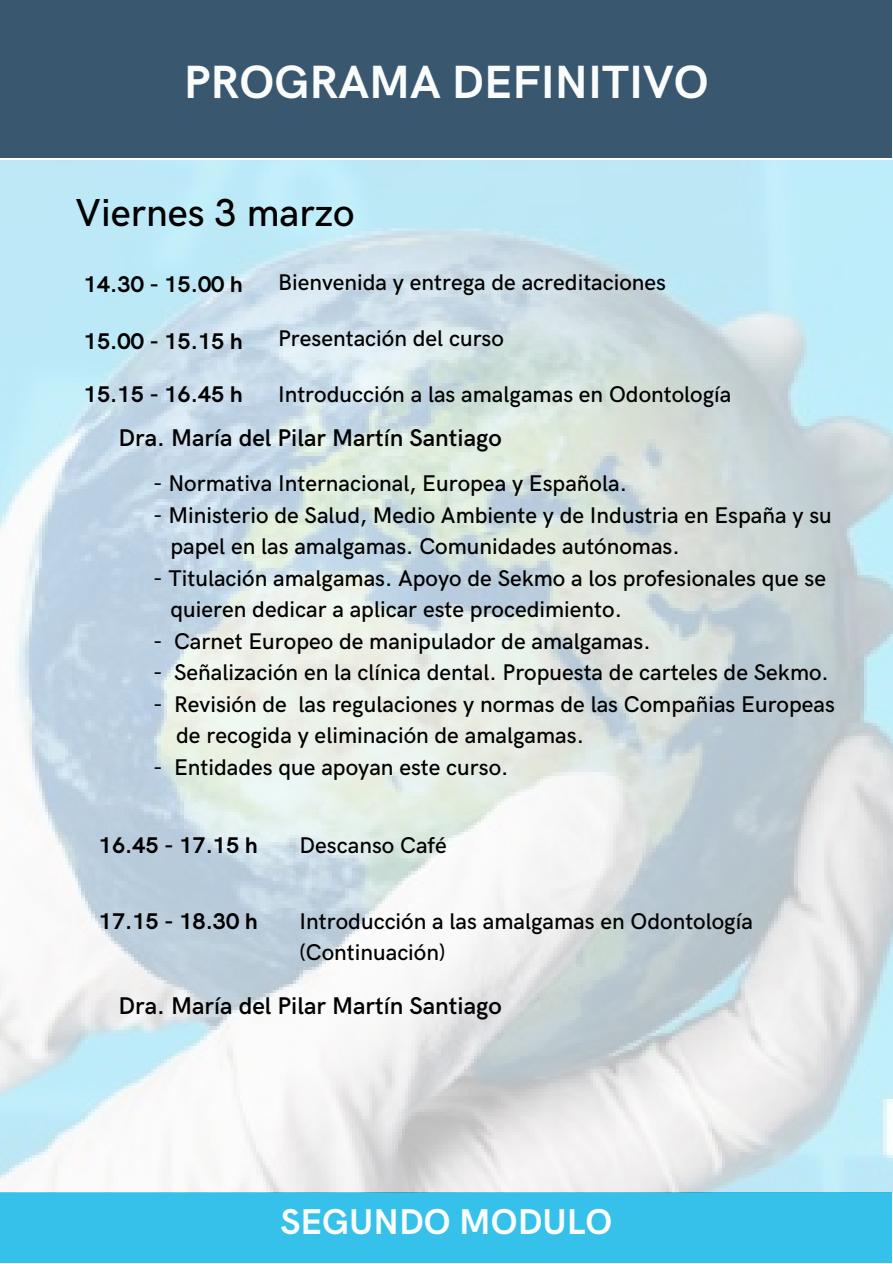
<style>
.page{position:relative;width:893px;height:1264px;background:#fff}
.page>*{position:absolute;margin:0;border:0;box-sizing:border-box;transform-origin:0 0}
.t1{font:700 46.8px "HK Grotesk";color:#f9fcfb}
.t2{font:500 39px "HK Grotesk";color:#000}
.t3{font:700 36px "HK Grotesk";color:#f9fcfb}
.t4{font:600 24.3px "HK Grotesk";color:#000}
.t5{font:500 22.8px/31.5px "HK Grotesk";color:#000}
.t6{font:700 22.8px "HK Grotesk";color:#000}
</style>
<div class="page">
<div style="left:0;top:0;width:891px;height:158px;background:#395870"></div>
<div style="left:0;top:1192px;width:891px;height:70px;background:#36c1ea"></div>
<img style="left:0;top:160px;width:892px;height:1032px">
<h1 class="t1" style="left:184px;top:55px;width:526px">PROGRAMA DEFINITIVO</h1>
<h2 class="t2" style="left:76px;top:191px;width:280px">Viernes 3 marzo</h2>
<p class="t6" style="left:84px;top:271px;width:160px">14.30 - 15.00 h</p>
<p class="t5" style="left:278px;top:267px;width:389px">Bienvenida y entrega de acreditaciones</p>
<p class="t6" style="left:84px;top:328px;width:160px">15.00 - 15.15 h</p>
<p class="t5" style="left:278px;top:323px;width:227px">Presentación del curso</p>
<p class="t5" style="left:278px;top:380px;width:455px">Introducción a las amalgamas en Odontología</p>
<p class="t4" style="left:119px;top:424px;width:384px">Dra. María del Pilar Martín Santiago</p>
<p class="t6" style="left:84px;top:382px;width:160px">15.15 - 16.45 h</p>
<p class="t5" style="left:153px;top:468px;width:475px">- Normativa Internacional, Europea y Española.</p>
<p class="t5" style="left:170px;top:500px;width:663px;text-indent:-17px">- Ministerio de Salud, Medio Ambiente y de Industria en España y su papel en las amalgamas. Comunidades autónomas.</p>
<p class="t5" style="left:170px;top:563px;width:657px;text-indent:-17px">- Titulación amalgamas. Apoyo de Sekmo a los profesionales que se quieren dedicar a aplicar este procedimiento.</p>
<p class="t5" style="left:153px;top:626px;width:499px">- Carnet Europeo de manipulador de amalgamas.</p>
<p class="t5" style="left:153px;top:657px;width:677px">- Señalización en la clínica dental. Propuesta de carteles de Sekmo.</p>
<p class="t5" style="left:176px;top:689px;width:660px;text-indent:-23px">- Revisión de las regulaciones y normas de las Compañias Europeas de recogida y eliminación de amalgamas.</p>
<p class="t5" style="left:153px;top:752px;width:357px">- Entidades que apoyan este curso.</p>
<p class="t6" style="left:99px;top:832px;width:160px">16.45 - 17.15 h</p>
<p class="t5" style="left:299px;top:830px;width:149px">Descanso Café</p>
<p class="t6" style="left:99px;top:908px;width:160px">17.15 - 18.30 h</p>
<p class="t5" style="left:299px;top:905px;width:455px">Introducción a las amalgamas en Odontología (Continuación)</p>
<p class="t4" style="left:119px;top:991px;width:384px">Dra. María del Pilar Martín Santiago</p>
<h3 class="t3" style="left:280px;top:1201px;width:333px">SEGUNDO MODULO</h3>
</div>
